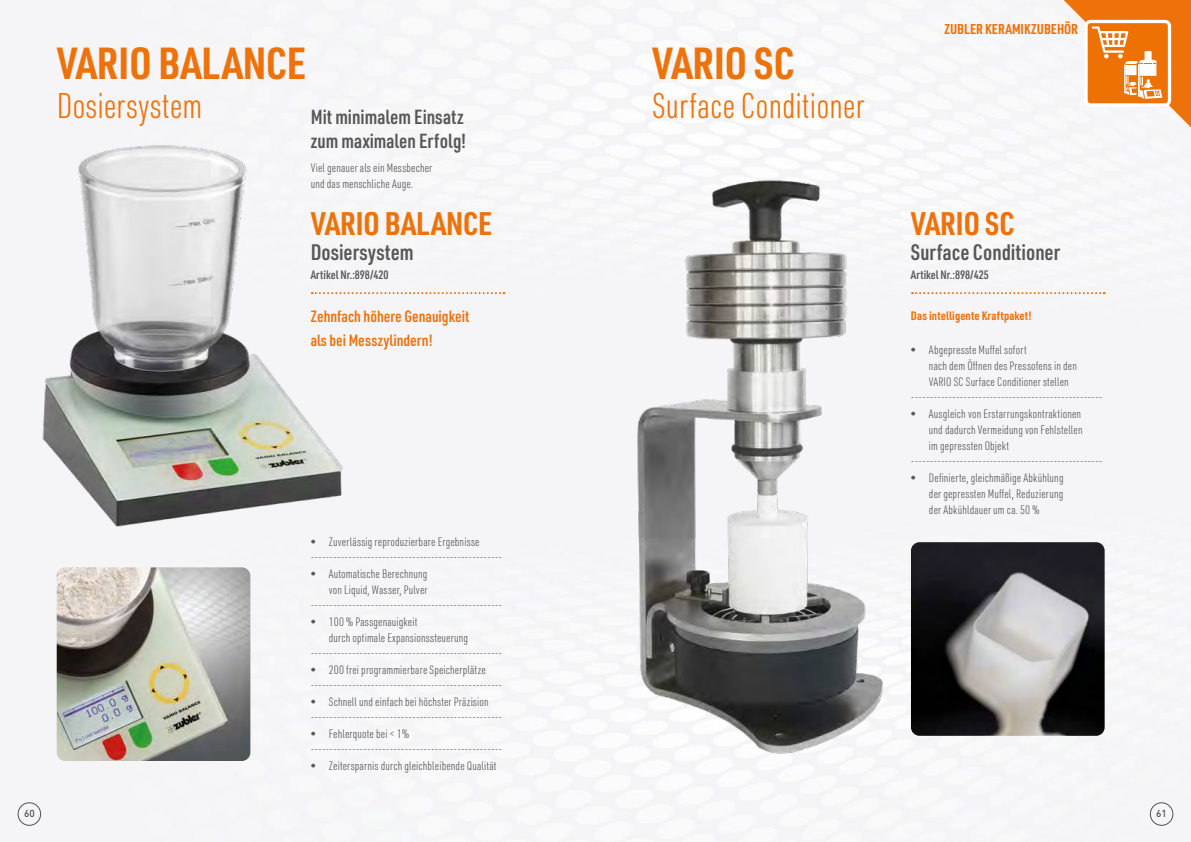
<style>
.page{position:relative;width:1191px;height:842px;background:#fff}
.page>*{position:absolute;margin:0;border:0;box-sizing:border-box;transform-origin:0 0}
.t1{font:700 44px "URWDIN Cond";color:#ee7209}
.t2{font:300 35px "URWDIN Cond";color:#ee7209}
.t3{font:700 32px "URWDIN Cond";color:#ee7209}
.t4{font:600 22px "URWDIN Cond";color:#575756}
.t5{font:600 20px "URWDIN Cond";color:#575756}
.t6{font:600 16px/24px "URWDIN Cond";color:#ee7209}
.t7{font:700 14px "URWDIN Cond";color:#ee7209}
.t8{font:300 12px/16px "URWDIN Cond";letter-spacing:.01em;color:#575756}
.t9{font:600 12px "URWDIN Cond";color:#575756}
.t10{font:700 12px "URWDIN Cond";letter-spacing:.01em;color:#ee7209}
.t11{font:500 10px "DIN";color:#545051}
</style>
<div class="page">
<div style="left:17px;top:0;width:1174px;height:842px;background:#f5f5f8"></div>
<svg style="left:1063px;top:0;width:128px;height:127px"></svg>
<div style="left:18px;top:802px;width:23px;height:24px;border:1px solid #545051;border-radius:50%"></div>
<div style="left:1150px;top:802px;width:23px;height:24px;border:1px solid #545051;border-radius:50%"></div>
<img style="left:27px;top:133px;width:331px;height:406px">
<svg style="left:312px;top:292px;width:192px;height:2px"></svg>
<img style="left:621px;top:169px;width:272px;height:592px">
<svg style="left:912px;top:292px;width:192px;height:2px"></svg>
<img style="left:911px;top:542px;width:193px;height:194px">
<img style="left:57px;top:567px;width:193px;height:194px">
<h1 class="t1" style="left:57px;top:34px;width:250px">VARIO BALANCE</h1>
<h2 class="t2" style="left:57px;top:83px;width:147px">Dosiersystem</h2>
<h3 class="t5" style="left:311px;top:104px;width:154px">Mit minimalem Einsatz</h3>
<h3 class="t5" style="left:311px;top:128px;width:157px">zum maximalen Erfolg!</h3>
<p class="t8" style="left:311px;top:160px;width:123px">Viel genauer als ein Messbecher und das menschliche Auge.</p>
<h3 class="t3" style="left:311px;top:202px;width:183px">VARIO BALANCE</h3>
<h3 class="t4" style="left:311px;top:238px;width:104px">Dosiersystem</h3>
<p class="t9" style="left:311px;top:267px;width:79px">Artikel Nr.:898/420</p>
<h3 class="t6" style="left:311px;top:304px;width:160px">Zehnfach höhere Genauigkeit als bei Messzylindern!</h3>
<p class="t8" style="left:311px;top:534px;width:193px">• Zuverlässig reproduzierbare Ergebnisse ---------------------------------------------------</p>
<p class="t8" style="left:311px;top:566px;width:118px">• Automatische Berechnung</p>
<p class="t8" style="left:329px;top:582px;width:100px">von Liquid, Wasser, Pulver</p>
<p class="t8" style="left:311px;top:598px;width:193px">---------------------------------------------------</p>
<p class="t8" style="left:311px;top:614px;width:108px">• 100 % Passgenauigkeit</p>
<p class="t8" style="left:329px;top:630px;width:141px">durch optimale Expansionssteuerung</p>
<p class="t8" style="left:311px;top:646px;width:193px">---------------------------------------------------</p>
<p class="t8" style="left:311px;top:662px;width:193px">• 200 frei programmierbare Speicherplätze ---------------------------------------------------</p>
<p class="t8" style="left:311px;top:694px;width:193px">• Schnell und einfach bei höchster Präzision ---------------------------------------------------</p>
<p class="t8" style="left:311px;top:726px;width:193px">• Fehlerquote bei &lt; 1% ---------------------------------------------------</p>
<p class="t8" style="left:311px;top:758px;width:187px">• Zeitersparnis durch gleichbleibende Qualität</p>
<h1 class="t1" style="left:652px;top:34px;width:144px">VARIO SC</h1>
<h2 class="t2" style="left:652px;top:83px;width:214px">Surface Conditioner</h2>
<p class="t7" style="left:944px;top:19px;width:135px">ZUBLER KERAMIKZUBEHÖR</p>
<h3 class="t3" style="left:911px;top:202px;width:105px">VARIO SC</h3>
<h3 class="t4" style="left:911px;top:238px;width:151px">Surface Conditioner</h3>
<p class="t9" style="left:911px;top:267px;width:79px">Artikel Nr.:898/425</p>
<p class="t10" style="left:911px;top:307px;width:122px">Das intelligente Kraftpaket!</p>
<p class="t8" style="left:911px;top:341px;width:117px">• Abgepresste Muffel sofort</p>
<p class="t8" style="left:929px;top:357px;width:149px">nach dem Öffnen des Pressofens in den</p>
<p class="t8" style="left:929px;top:373px;width:141px">VARIO SC Surface Conditioner stellen</p>
<p class="t8" style="left:911px;top:389px;width:193px">---------------------------------------------------</p>
<p class="t8" style="left:911px;top:405px;width:172px">• Ausgleich von Erstarrungskontraktionen</p>
<p class="t8" style="left:929px;top:421px;width:155px">und dadurch Vermeidung von Fehlstellen</p>
<p class="t8" style="left:929px;top:437px;width:82px">im gepressten Objekt</p>
<p class="t8" style="left:911px;top:453px;width:193px">---------------------------------------------------</p>
<p class="t8" style="left:929px;top:469px;width:136px;text-align:justify;text-indent:-18px">• Definierte, gleichmäßige Abkühlung der gepressten Muffel, Reduzierung der Abkühldauer um ca. 50 %</p>
<p class="t11" style="left:24px;top:807px;width:12px">60</p>
<p class="t11" style="left:1156px;top:807px;width:12px">61</p>
</div>
